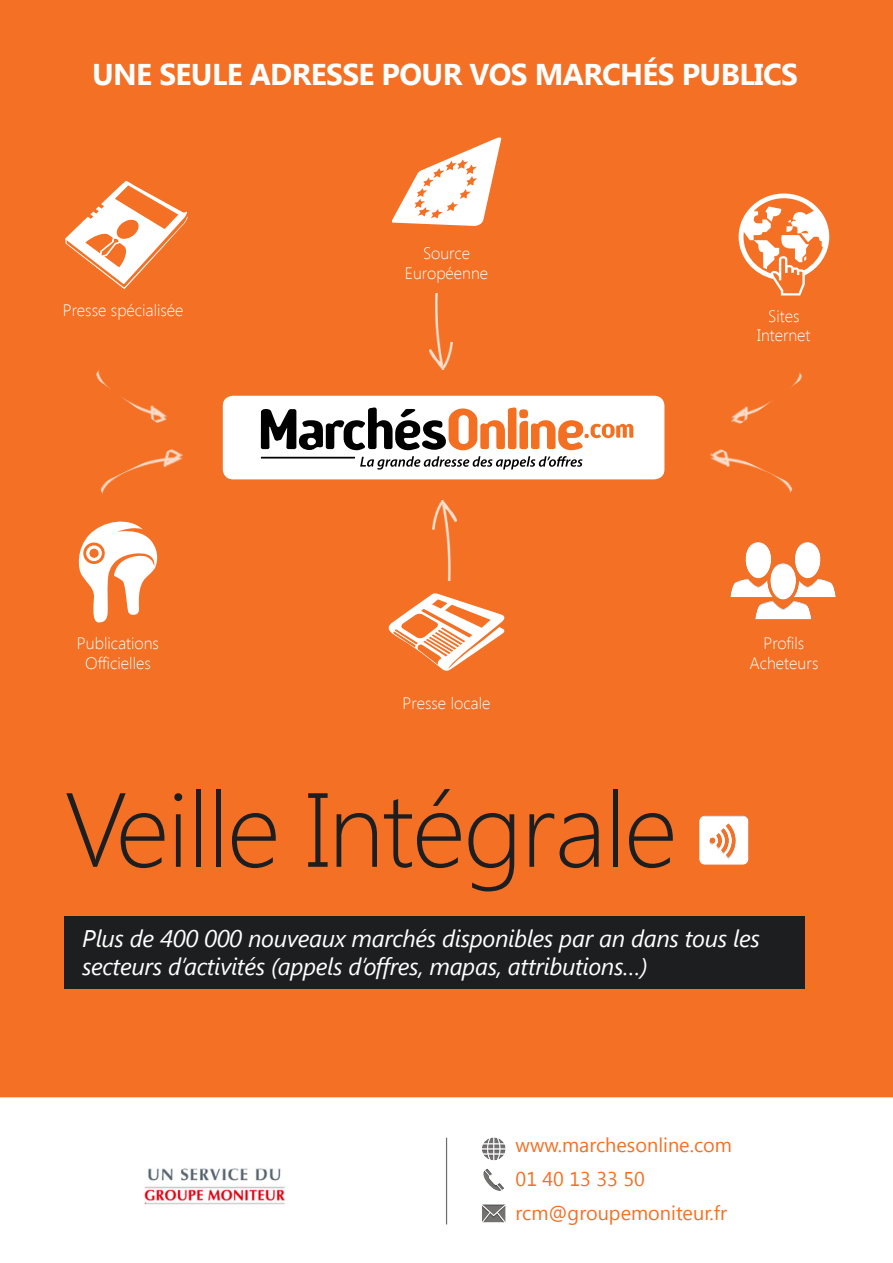
<style>
.page{position:relative;width:893px;height:1263px;background:#fff}
.page>*{position:absolute;margin:0;border:0;box-sizing:border-box;transform-origin:0 0}
.t1{font:300 105px "Segoe UI";letter-spacing:-.015em;color:#1d1e1f}
.t2{font:700 30px "Segoe UI";letter-spacing:-.02em;color:#fff}
.t3{font:italic 24px/28.8px "Segoe UI";letter-spacing:-.015em;color:#fff}
.t4{font:19.95px "Segoe UI";color:#f37024}
.txt{font:300 16.5px/19.8px "Segoe UI";color:#fff;text-align:center}
</style>
<div class="page">
<div style="left:0;top:0;width:893px;height:1232px;background:#f37024"></div>
<div style="left:64px;top:916px;width:741px;height:73px;background:#1d1e1f"></div>
<div style="left:0;top:1095px;width:893px;height:168px;background:#fff"></div>
<div style="left:457px;top:1202px;width:74px;height:21px;background:#000;opacity:.2"></div>
<div style="left:468px;top:1135px;width:51px;height:26px;background:#000;opacity:.2"></div>
<div style="left:456px;top:1166px;width:72px;height:25px;background:#000;opacity:.2"></div>
<div style="left:433px;top:1135px;width:27px;height:90px;background:#000;opacity:.2"></div>
<img style="left:144px;top:1168px;width:141px;height:37px">
<svg style="left:78px;top:521px;width:80px;height:102px"></svg>
<svg style="left:388px;top:593px;width:117px;height:78px"></svg>
<svg style="left:392px;top:137px;width:110px;height:89px"></svg>
<svg style="left:739px;top:193px;width:90px;height:102px"></svg>
<div style="left:215px;top:388px;width:457px;height:99px;background:#fff;border-radius:18px"></div>
<div style="left:208px;top:381px;width:471px;height:113px;border:15px solid #f37024;border-radius:18px"></div>
<hr style="left:261px;top:457px;width:94px;height:1px;background:#000">
<svg style="left:261px;top:407px;width:372px;height:43px"></svg>
<svg style="left:360px;top:456px;width:223px;height:14px"></svg>
<img style="left:100px;top:449px;width:83px;height:45px">
<img style="left:710px;top:449px;width:83px;height:44px">
<img style="left:731px;top:372px;width:71px;height:52px">
<img style="left:96px;top:370px;width:71px;height:53px">
<img style="left:429px;top:294px;width:23px;height:75px">
<img style="left:433px;top:501px;width:24px;height:80px">
<div style="left:704px;top:539px;width:156px;height:81px;background:#000;opacity:.2"></div>
<svg style="left:65px;top:181px;width:123px;height:108px"></svg>
<div style="left:685px;top:814px;width:77px;height:52px;background:#000;opacity:.2"></div>
<p class="t2" style="left:92px;top:53px;width:707px">UNE SEULE ADRESSE POUR VOS MARCHÉS PUBLICS</p>
<p class="txt" style="left:63px;top:300px;width:122px">Presse spécialisée</p>
<p class="txt" style="left:77px;top:633px;width:84px">Publications</p>
<p class="txt" style="left:85px;top:653px;width:67px">Officielles</p>
<p class="txt" style="left:423px;top:243px;width:49px">Source</p>
<p class="txt" style="left:405px;top:262px;width:85px">Européenne</p>
<p class="txt" style="left:403px;top:693px;width:89px">Presse locale</p>
<p class="txt" style="left:757px;top:305px;width:55px">Sites<br>Internet</p>
<p class="txt" style="left:763px;top:633px;width:42px">Profils</p>
<p class="txt" style="left:749px;top:653px;width:70px">Acheteurs</p>
<p class="t1" style="left:64px;top:757px;width:615px">Veille Intégrale</p>
<p class="t3" style="left:82px;top:923px;width:679px">Plus de 400 000 nouveaux marchés disponibles par an dans tous les secteurs d’activités (appels d’offres, mapas, attributions…)</p>
<p class="t4" style="left:516px;top:1131px;width:218px">www.marchesonline.com</p>
<p class="t4" style="left:516px;top:1165px;width:131px">01 40 13 33 50</p>
<p class="t4" style="left:516px;top:1199px;width:213px">rcm@groupemoniteur.fr</p>
</div>
